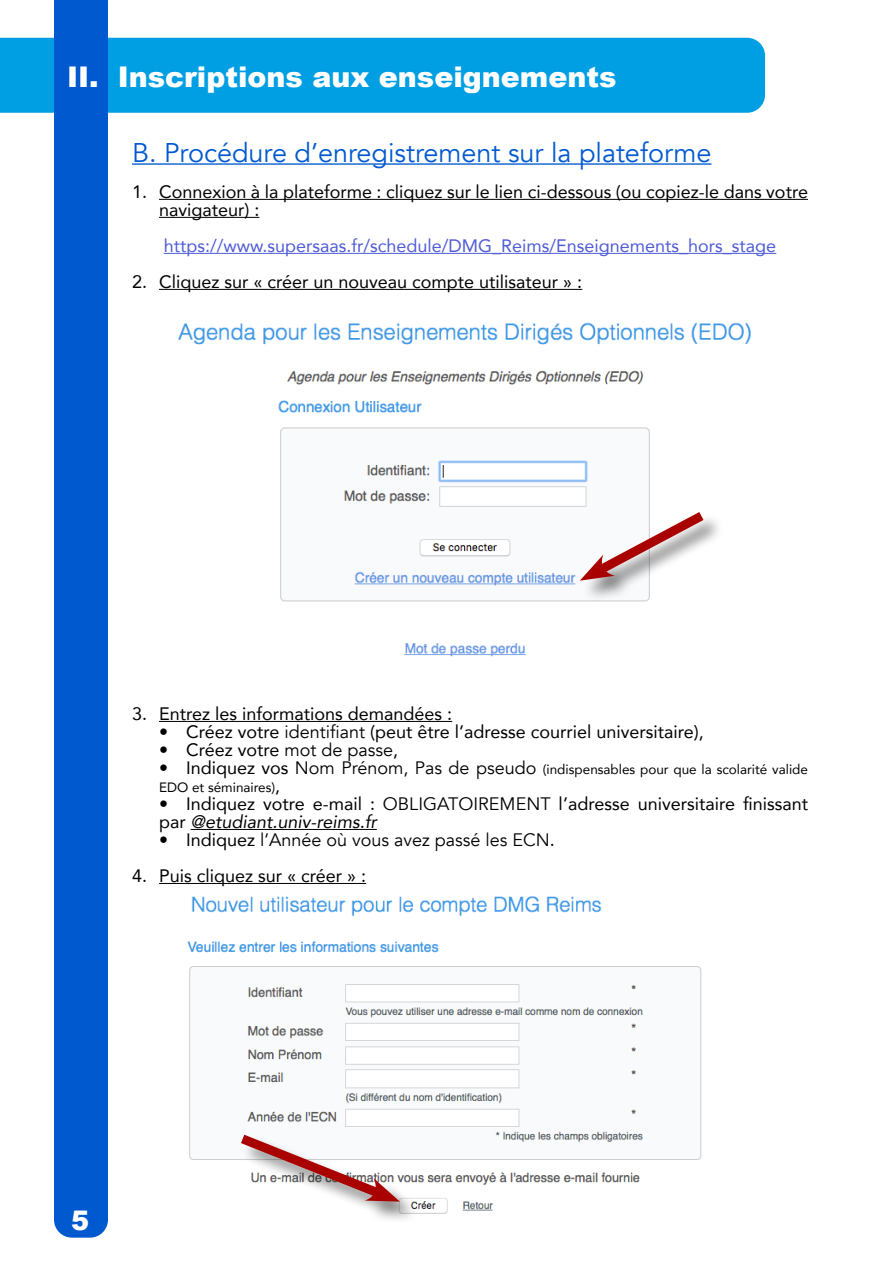
<style>
.page{position:relative;width:893px;height:1263px;background:#fff}
.page>*{position:absolute;margin:0;border:0;box-sizing:border-box;transform-origin:0 0}
.t1{font:900 28.5px "Arial";color:#fff}
.t2{font:27px "Avenir";color:#0059cf}
.t3{font:900 27px "Arial";color:#fff}
.t4{font:18px/18px "Avenir";color:#000}
.t5{font:18px "Avenir";color:#4f5cd6}
.t6{font:18px "Avenir";color:#000}
.t7{font:13.5px/18px "Avenir";color:#000}
.s1{font-style:inherit}
.s2{font-size:18px}
.s3{font-style:italic}
</style>
<div class="page">
<img style="left:178px;top:322px;width:573px;height:335px">
<hr style="left:132px;top:163px;width:579px;height:2px;background:#0059cf">
<hr style="left:159px;top:199px;width:649px;height:1px;background:#000">
<hr style="left:159px;top:217px;width:100px;height:1px;background:#000">
<hr style="left:164px;top:253px;width:612px;height:1px;background:#4f5cd6">
<hr style="left:159px;top:289px;width:423px;height:1px;background:#000">
<hr style="left:159px;top:721px;width:293px;height:1px;background:#000">
<hr style="left:191px;top:829px;width:186px;height:1px;background:#000">
<hr style="left:159px;top:883px;width:207px;height:1px;background:#000">
<div style="left:580px;top:512px;width:144px;height:90px;background:#000;opacity:.5"></div>
<svg style="left:580px;top:504px;width:134px;height:80px"></svg>
<div style="left:0;top:38px;width:765px;height:75px;background:#009fe3"></div>
<div style="left:54px;top:0;width:54px;height:1238px;background:#0059cf"></div>
<img style="left:187px;top:896px;width:515px;height:318px">
<div style="left:241px;top:1135px;width:179px;height:88px;background:#000;opacity:.5"></div>
<svg style="left:231px;top:1127px;width:169px;height:79px"></svg>
<h1 class="t1" style="left:67px;top:56px;width:551px">II. Inscriptions aux enseignements</h1>
<h2 class="t2" style="left:132px;top:137px;width:581px">B. Procédure d’enregistrement sur la plateforme</h2>
<p class="t4" style="left:159px;top:182px;width:650px;text-indent:-27px">1. Connexion à la plateforme : cliquez sur le lien ci-dessous (ou copiez-le dans votre navigateur) :</p>
<p class="t5" style="left:164px;top:231px;width:614px">https://www.supersaas.fr/schedule/DMG_Reims/Enseignements_hors_stage</p>
<p class="t4" style="left:132px;top:272px;width:452px">2. Cliquez sur « créer un nouveau compte utilisateur » :</p>
<p class="t4" style="left:132px;top:704px;width:322px">3. Entrez les informations demandées :</p>
<p class="t4" style="left:159px;top:722px;width:546px">• Créez votre <span class="s1">identifiant</span> (peut être l’adresse courriel universitaire),</p>
<p class="t4" style="left:159px;top:740px;width:241px">• Créez votre <span class="s1">mot de passe</span>,</p>
<p class="t7" style="left:159px;top:760px;width:650px"><span class="s2">• Indiquez vos</span> <span class="s2">Nom Prénom, Pas de pseudo</span> (indispensables pour que la scolarité valide<br>EDO et séminaires)<span class="s2">,</span></p>
<p class="t4" style="left:159px;top:794px;width:650px">• Indiquez votre e-mail : <span class="s1">OBLIGATOIREMENT</span> l’adresse universitaire finissant par <span class="s3">@etudiant.univ-reims.fr</span></p>
<p class="t6" style="left:159px;top:829px;width:397px"><span class="s1">• Indiquez</span> l’Année où vous avez passé les ECN<span class="s1">.</span></p>
<p class="t4" style="left:132px;top:866px;width:236px">4. Puis cliquez sur « créer » :</p>
<h2 class="t3" style="left:71px;top:1201px;width:20px">5</h2>
</div>
